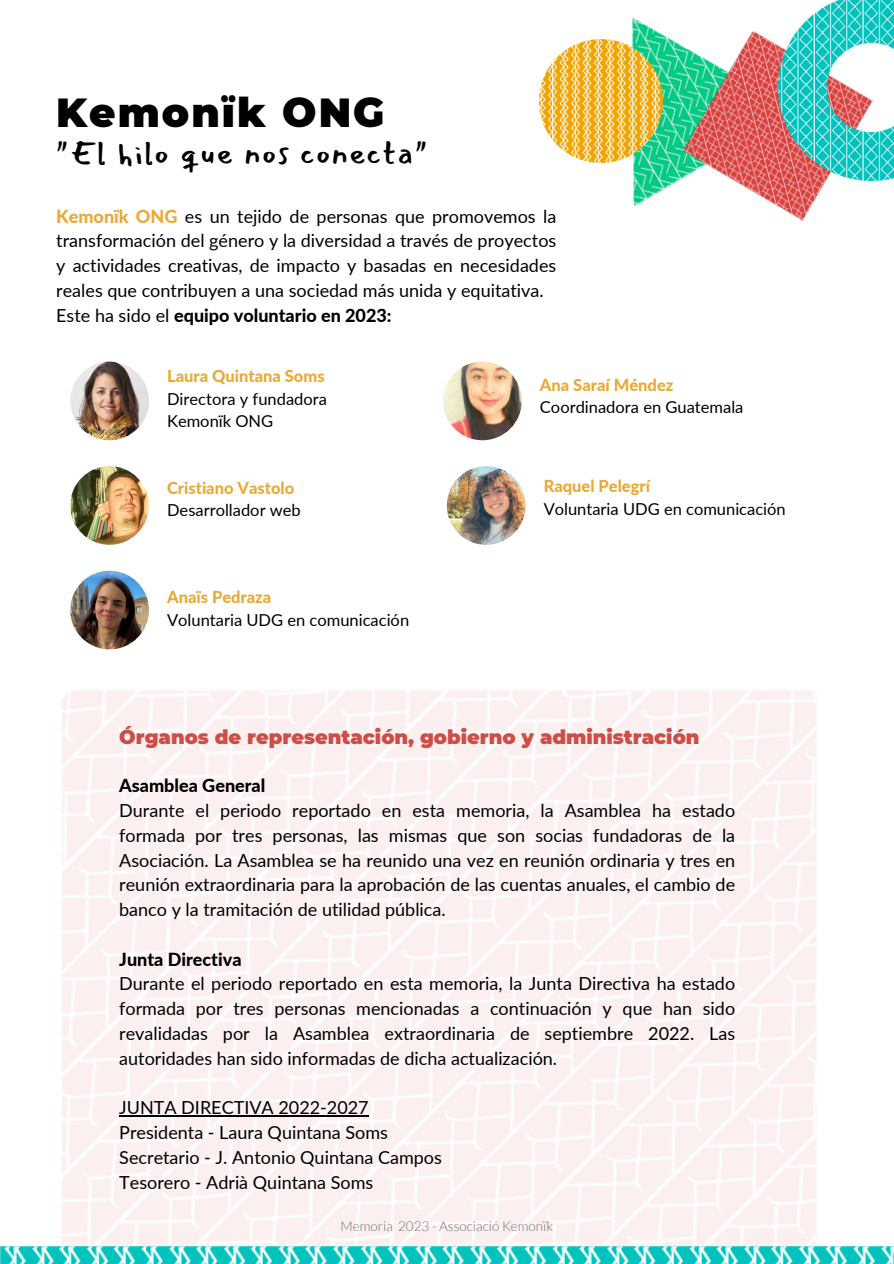
<style>
.page{position:relative;width:894px;height:1264px;background:#fff}
.page>*{position:absolute;margin:0;border:0;box-sizing:border-box;transform-origin:0 0}
.t1{font:900 40.5px "Montserrat";letter-spacing:.05em;color:#000}
.t2{font:31.2px "Mansalva";letter-spacing:.07em;color:#000}
.t3{font:900 19.5px "Montserrat";color:#ce4d46}
.t4{font:18px/24.8px "Lato";color:#000}
.t5{font:16.5px/22.5px "Lato";color:#000}
.t6{font:800 16.5px/22.5px "Lato";color:#eaa934}
.t7{font:300 13.5px "Lato";color:#737373}
.s1{font-weight:800;color:#eaa934}
.s2{font-weight:800}
.s3{font-weight:400;color:#000}
</style>
<div class="page">
<img style="left:62px;top:367px;width:754px;height:879px">
<img style="left:0;top:1246px;width:893px;height:17px">
<img style="left:70px;top:466px;width:79px;height:79px;border-radius:50%">
<img style="left:443px;top:361px;width:78px;height:79px;border-radius:50%">
<img style="left:446px;top:466px;width:79px;height:79px;border-radius:50%">
<img style="left:70px;top:361px;width:79px;height:79px;border-radius:50%">
<hr style="left:119px;top:1115px;width:249px;height:1px;background:#000">
<img style="left:70px;top:570px;width:79px;height:79px;border-radius:50%">
<img style="left:589px;top:17px;width:69px;height:189px">
<img style="left:658px;top:31px;width:168px;height:190px">
<img style="left:540px;top:39px;width:122px;height:123px">
<img style="left:778px;top:0;width:115px;height:181px">
<p class="t1" style="left:56px;top:88px;width:329px">Kemonïk ONG</p>
<p class="t2" style="left:56px;top:136px;width:372px">"El hilo que nos conecta"</p>
<h4 class="t4" style="left:56px;top:203px;width:501px"><span class="s1">Kemonïk ONG</span> es un tejido de personas que promovemos la transformación del género y la diversidad a través de proyectos y actividades creativas, de impacto y basadas en necesidades reales que contribuyen a una sociedad más unida y equitativa.<br>Este ha sido el <span class="s2">equipo voluntario en 2023:</span></h4>
<h5 class="t5" style="left:167px;top:365px;width:161px"><span class="s1">Laura Quintana Soms<br></span>Directora y fundadora<br>Kemonïk ONG</h5>
<h5 class="t6" style="left:167px;top:476px;width:135px">Cristiano Vastolo<br><span class="s3">Desarrollador web</span></h5>
<h3 class="t5" style="left:167px;top:585px;width:243px"><span class="s1">Anaïs Pedraza<br></span>Voluntaria UDG en comunicación</h3>
<p class="t5" style="left:540px;top:373px;width:205px"><span class="s1">Ana Saraí Méndez<br></span>Coordinadora en Guatemala</p>
<p class="t5" style="left:543px;top:474px;width:243px"><span class="s1">Raquel Pelegrí<br></span>Voluntaria UDG en comunicación</p>
<p class="t3" style="left:119px;top:725px;width:581px">Órganos de representación, gobierno y administración</p>
<p class="t4" style="left:119px;top:773px;width:617px"><span class="s2">Asamblea General<br></span>Durante el periodo reportado en esta memoria, la Asamblea ha estado formada por tres personas, las mismas que son socias fundadoras de la Asociación. La Asamblea se ha reunido una vez en reunión ordinaria y tres en reunión extraordinaria para la aprobación de las cuentas anuales, el cambio de banco y la tramitación de utilidad pública.</p>
<p class="t4" style="left:119px;top:946px;width:617px"><span class="s2">Junta Directiva<br></span>Durante el periodo reportado en esta memoria, la Junta Directiva ha estado formada por tres personas mencionadas a continuación y que han sido revalidadas por la Asamblea extraordinaria de septiembre 2022. Las autoridades han sido informadas de dicha actualización.</p>
<h5 class="t4" style="left:119px;top:1094px;width:324px">JUNTA DIRECTIVA 2022-2027<br>Presidenta - Laura Quintana Soms<br>Secretario - J. Antonio Quintana Campos<br>Tesorero - Adrià Quintana Soms</h5>
<h5 class="t7" style="left:340px;top:1217px;width:214px">Memoria 2023 - Associació Kemonïk</h5>
</div>
